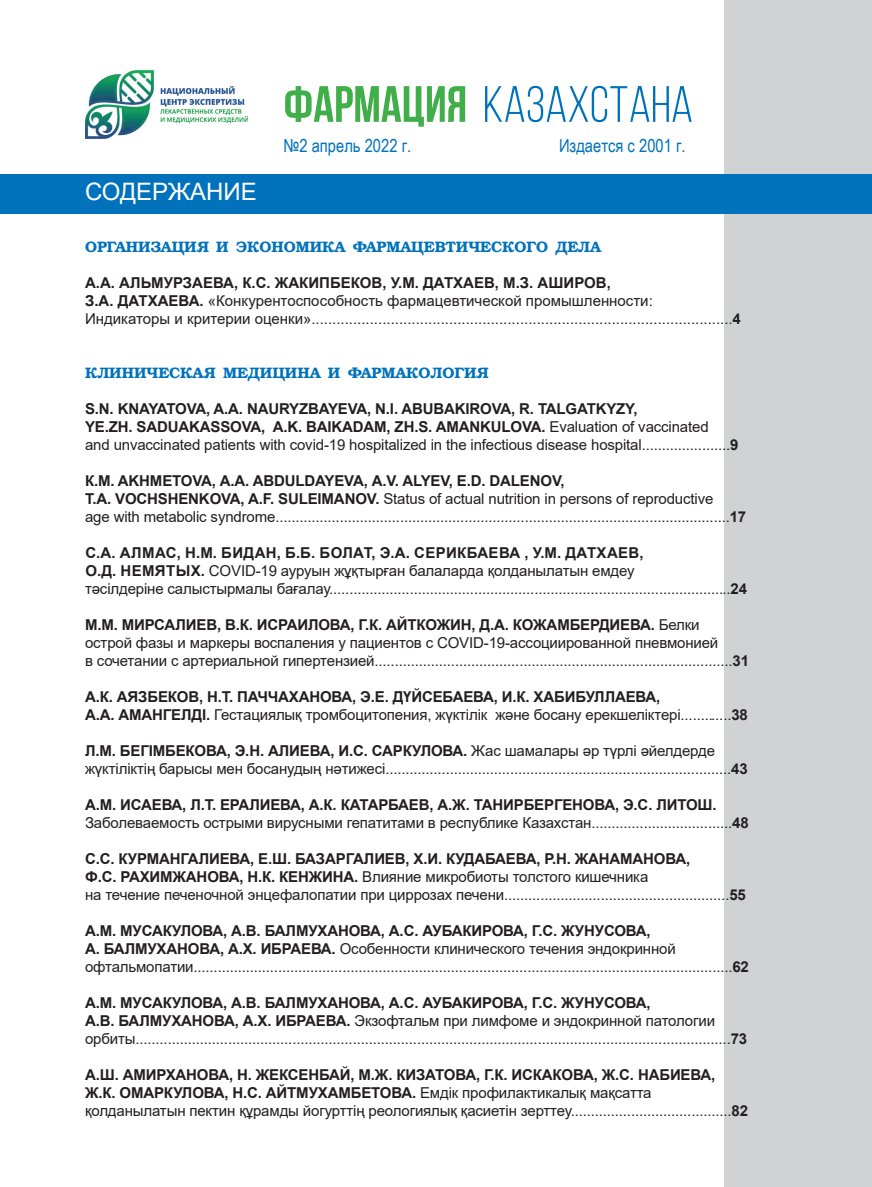
<style>
.page{position:relative;width:872px;height:1187px;background:#fff}
.page>*{position:absolute;margin:0;border:0;box-sizing:border-box;transform-origin:0 0}
.t1{font:51px "Bebas Neue";color:#0072bc}
.t2{font:24px "Arial";color:#fff}
.t3{font:18px "Arial Narrow";color:#0072bc}
.t4{font:15px/18px "Arial";letter-spacing:-.01em;color:#231f20}
.t5{font:700 15px/18px "Arial";letter-spacing:-.01em;color:#231f20}
.t6{font:700 15px "K Bookman";color:#0072bc}
.s1{font-weight:700;color:#40ae49}
.s2{font-weight:700}
.s3{font-weight:400}
</style>
<div class="page">
<div style="left:724px;top:0;width:148px;height:1186px;background:#d1d2d4"></div>
<div style="left:0;top:174px;width:872px;height:39px;background:#0072bc"></div>
<img style="left:85px;top:70px;width:163px;height:69px">
<h1 class="t1" style="left:283px;top:77px;width:411px"><span class="s1">ФАРМАЦИЯ</span> КАЗАХСТАНА</h1>
<h2 class="t2" style="left:85px;top:174px;width:173px">СОДЕРЖАНИЕ</h2>
<p class="t3" style="left:283px;top:132px;width:129px">№2 апрель 2022 г.</p>
<p class="t3" style="left:559px;top:132px;width:128px">Издается с 2001 г.</p>
<p class="t6" style="left:85px;top:238px;width:517px">ОРГАНИЗАЦИЯ И ЭКОНОМИКА ФАРМАЦЕВТИЧЕСКОГО ДЕЛА</p>
<p class="t4" style="left:85px;top:273px;width:657px"><span class="s2">А.А. АЛЬМУРЗАЕВА, К.С. ЖАКИПБЕКОВ, У.М. ДАТХАЕВ, М.З. АШИРОВ,<br>З.А. ДАТХАЕВА.</span> «Конкурентоспособность фармацевтической промышленности:<br>Индикаторы и критерии оценки».....................................................................................................<span class="s2">4</span></p>
<p class="t6" style="left:85px;top:364px;width:405px">КЛИНИЧЕСКАЯ МЕДИЦИНА И ФАРМАКОЛОГИЯ</p>
<p class="t4" style="left:85px;top:399px;width:655px"><span class="s2">S.N. KNAYATOVA, A.A. NAURYZBAYEVA, N.I. ABUBAKIROVA, R. TALGATKYZY,<br>YE.ZH. SADUAKASSOVA, A.K. BAIKADAM, ZH.S. AMANKULOVA.</span> Evaluation of vaccinated<br>and unvaccinated patients with covid-19 hospitalized in the infectious disease hospital......................<span class="s2">9</span></p>
<p class="t4" style="left:85px;top:471px;width:662px"><span class="s2">К.М. AKHMETOVA, А.А. ABDULDAYEVA, А.V. ALYEV, Е.D. DALENOV,<br>Т.А. VOCHSHENKOVA, A.F. SULEIMANOV.</span> Status of actual nutrition in persons of reproductive<br>age with metabolic syndrome.................................................................................................................<span class="s2">17</span></p>
<p class="t4" style="left:85px;top:543px;width:663px"><span class="s2">С.А. АЛМАС, Н.М. БИДАН, Б.Б. БОЛАТ, Э.А. СЕРИКБАЕВА , У.М. ДАТХАЕВ,<br>О.Д. НЕМЯТЫХ.</span> COVID-19 ауруын жұқтырған балаларда қолданылатын емдеу<br>тәсілдеріне салыстырмалы бағалау....................................................................................................<span class="s2">24</span></p>
<p class="t4" style="left:85px;top:615px;width:665px"><span class="s2">М.М. МИРСАЛИЕВ, В.К. ИСРАИЛОВА, Г.К. АЙТКОЖИН, Д.А. КОЖАМБЕРДИЕВА.</span> Белки острой фазы и маркеры воспаления у пациентов с COVID-19-ассоциированной пневмонией<br>в сочетании с артериальной гипертензией.........................................................................................<span class="s2">31</span></p>
<p class="t5" style="left:85px;top:688px;width:664px">А.К. АЯЗБЕКОВ, Н.Т. ПАЧЧАХАНОВА, Э.Е. ДҮЙСЕБАЕВА, И.К. ХАБИБУЛЛАЕВА,<br>А.А. АМАНГЕЛДІ. <span class="s3">Гестациялық тромбоцитопения, жүктілік және босану ерекшеліктері.............</span>38</p>
<p class="t4" style="left:85px;top:741px;width:664px"><span class="s2">Л.М. БЕГІМБЕКОВА, Э.Н. АЛИЕВА, И.С. САРКУЛОВА.</span> Жас шамалары әр түрлі әйелдерде жүктіліктің барысы мен босанудың нәтижесі......................................................................................<span class="s2">43</span></p>
<p class="t4" style="left:85px;top:795px;width:665px"><span class="s2">А.М. ИСАЕВА, Л.Т. ЕРАЛИЕВА, А.К. КАТАРБАЕВ, А.Ж. ТАНИРБЕРГЕНОВА, Э.С. ЛИТОШ.<br></span>Заболеваемость острыми вирусными гепатитами в республике Казахстан...................................<span class="s2">48</span></p>
<p class="t4" style="left:85px;top:849px;width:662px"><span class="s2">С.С. КУРМАНГАЛИЕВА, Е.Ш. БАЗАРГАЛИЕВ, Х.И. КУДАБАЕВА, Р.Н. ЖАНАМАНОВА,<br>Ф.С. РАХИМЖАНОВА, Н.К. КЕНЖИНА.</span> Влияние микробиоты толстого кишечника<br>на течение печеночной энцефалопатии при циррозах печени........................................................<span class="s2">55</span></p>
<p class="t4" style="left:85px;top:921px;width:665px"><span class="s2">А.М. МУСАКУЛОВА, А.В. БАЛМУХАНОВА, А.С. АУБАКИРОВА, Г.С. ЖУНУСОВА,<br>А. БАЛМУХАНОВА, А.Х. ИБРАЕВА.</span> Особенности клинического течения эндокринной офтальмопатии......................................................................................................................................<span class="s2">62</span></p>
<p class="t4" style="left:85px;top:993px;width:663px"><span class="s2">А.М. МУСАКУЛОВА, А.В. БАЛМУХАНОВА, А.С. АУБАКИРОВА, Г.С. ЖУНУСОВА,<br>А.В. БАЛМУХАНОВА, А.Х. ИБРАЕВА.</span> Экзофтальм при лимфоме и эндокринной патологии орбиты....................................................................................................................................................<span class="s2">73</span></p>
<p class="t4" style="left:85px;top:1065px;width:664px"><span class="s2">А.Ш. АМИРХАНОВА, Н. ЖЕКСЕНБАЙ, М.Ж. КИЗАТОВА, Г.К. ИСКАКОВА, Ж.С. НАБИЕВА,<br>Ж.К. ОМАРКУЛОВА, Н.С. АЙТМУХАМБЕТОВА.</span> Емдік профилактикалық мақсатта қолданылатын пектин құрамды йогурттің реологиялық қасиетін зерттеу........................................<span class="s2">82</span></p>
</div>
